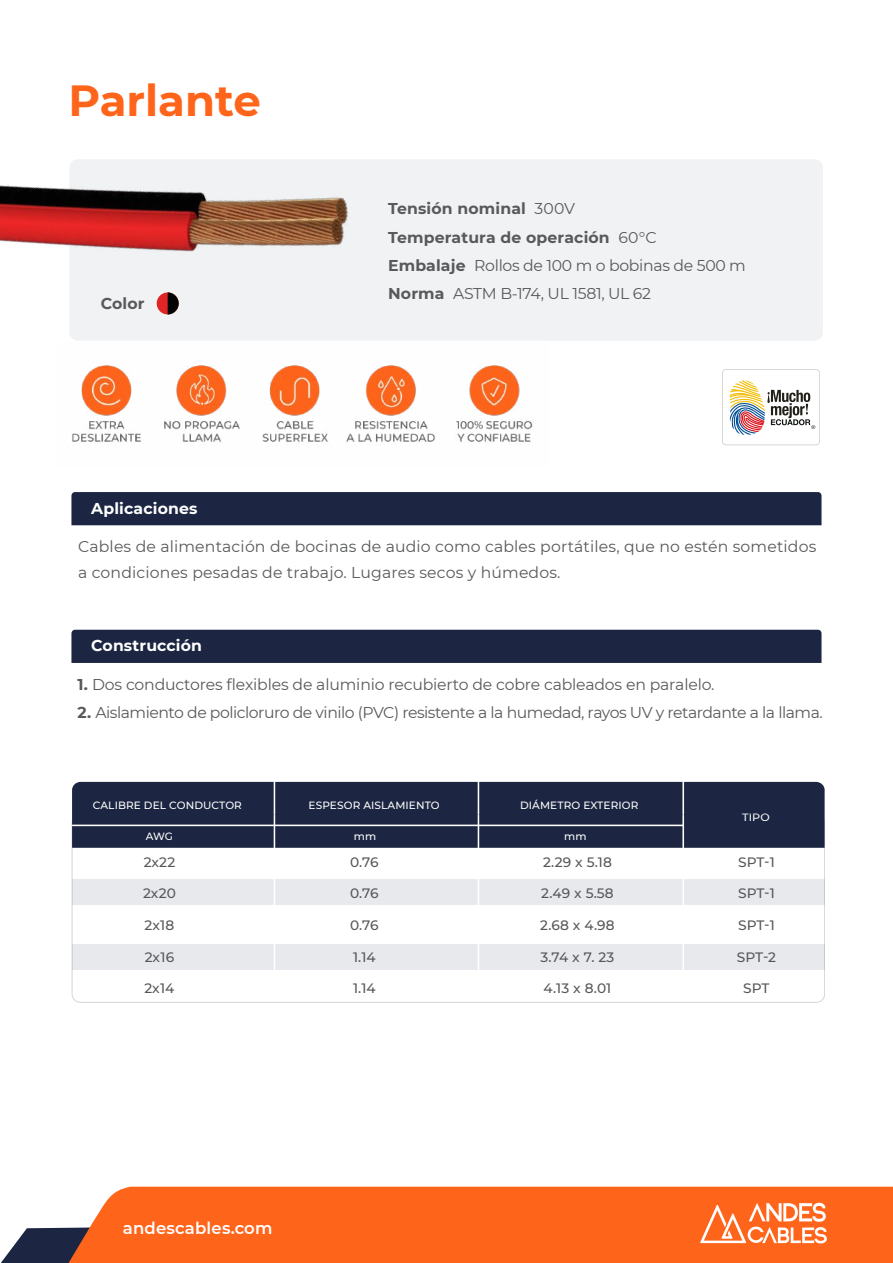
<style>
.page{position:relative;width:893px;height:1263px;background:#fff}
.page>*{position:absolute;margin:0;border:0;box-sizing:border-box;transform-origin:0 0}
.t1{font:700 43.5px "Montserrat";color:#ff641b}
.t2{font:600 16.5px "Montserrat";letter-spacing:.01em;color:#fff}
.t3{font:15.6px/28.3px "Montserrat";letter-spacing:-.01em;color:#58595b}
.t4{font:15.6px/25.3px "Montserrat";letter-spacing:.01em;color:#58595b}
.t5{font:15.6px "Montserrat";letter-spacing:-.03em;color:#58595b}
.t6{font:700 15.6px "Montserrat";letter-spacing:.01em;color:#fff}
.t7{font:700 15.6px "Montserrat";letter-spacing:.01em;color:#58595b}
.t8{font:500 13.65px "Montserrat";letter-spacing:.01em;color:#565759}
.t9{font:500 10.5px "Montserrat";letter-spacing:.01em;color:#fff}
.t10{font:500 10.5px "Montserrat";letter-spacing:.01em;color:#fff;scale:1.06 1}
.s1{font-weight:700}
</style>
<div class="page">
<svg style="left:1px;top:1227px;width:67px;height:36px"></svg>
<div style="left:68px;top:1187px;width:825px;height:76px;background:#ff641b"></div>
<svg style="left:700px;top:1203px;width:127px;height:40px"></svg>
<div style="left:71px;top:492px;width:750px;height:33px;background:#1c2642"></div>
<div style="left:71px;top:630px;width:750px;height:33px;background:#1c2642"></div>
<div style="left:69px;top:159px;width:754px;height:182px;background:#f1f2f3;border-radius:8px"></div>
<img style="left:0;top:159px;width:348px;height:144px">
<div style="left:157px;top:292px;width:22px;height:22px;background:#e02526;border-radius:50%"></div>
<svg style="left:168px;top:292px;width:11px;height:22px"></svg>
<div style="left:72px;top:782px;width:753px;height:66px;background:#1c2642"></div>
<div style="left:72px;top:879px;width:752px;height:26px;background:#e8e9ec"></div>
<div style="left:72px;top:944px;width:752px;height:25px;background:#e8e9ec"></div>
<hr style="left:274px;top:780px;width:1px;height:226px;background:#fff">
<hr style="left:478px;top:780px;width:1px;height:226px;background:#fff">
<hr style="left:682px;top:780px;width:2px;height:225px;background:#fff">
<hr style="left:72px;top:825px;width:611px;height:1px;background:#fff">
<div style="left:72px;top:814px;width:753px;height:188px;border:1px solid #1c2642;border-radius:8px"></div>
<svg style="left:722px;top:369px;width:98px;height:76px"></svg>
<img style="left:72px;top:365px;width:462px;height:78px">
<h1 class="t1" style="left:69px;top:70px;width:194px">Parlante</h1>
<p class="t7" style="left:101px;top:292px;width:45px">Color</p>
<p class="t6" style="left:91px;top:497px;width:108px">Aplicaciones</p>
<p class="t3" style="left:388px;top:194px;width:359px"><span class="s1">Tensión nominal</span> 300V<br><span class="s1">Temperatura de operación</span> 60°C<br><span class="s1">Embalaje</span> Rollos de 100 m o bobinas de 500 m<br><span class="s1">Norma</span> ASTM B-174, UL 1581, UL 62</p>
<p class="t4" style="left:78px;top:533px;width:740px">Cables de alimentación de bocinas de audio como cables portátiles, que no estén sometidos a condiciones pesadas de trabajo. Lugares secos y húmedos.</p>
<p class="t6" style="left:91px;top:634px;width:112px">Construcción</p>
<p class="t3" style="left:78px;top:670px;width:638px"><span class="s1">1.</span> Dos conductores flexibles de aluminio recubierto de cobre cableados en paralelo.</p>
<p class="t5" style="left:78px;top:702px;width:747px"><span class="s1">2.</span> Aislamiento de policloruro de vinilo (PVC) resistente a la humedad, rayos UV y retardante a la llama.</p>
<p class="t9" style="left:93px;top:797px;width:150px">CALIBRE DEL CONDUCTOR</p>
<p class="t9" style="left:309px;top:797px;width:133px">ESPESOR AISLAMIENTO</p>
<p class="t9" style="left:520px;top:798px;width:120px">DIÁMETRO EXTERIOR</p>
<p class="t9" style="left:146px;top:829px;width:29px">AWG</p>
<p class="t8" style="left:144px;top:852px;width:33px">2x22</p>
<p class="t8" style="left:143px;top:884px;width:34px">2x20</p>
<p class="t8" style="left:145px;top:916px;width:31px">2x18</p>
<p class="t8" style="left:145px;top:947px;width:31px">2x16</p>
<p class="t8" style="left:144px;top:979px;width:32px">2x14</p>
<p class="t9" style="left:354px;top:829px;width:24px">mm</p>
<p class="t9" style="left:564px;top:829px;width:24px">mm</p>
<p class="t8" style="left:350px;top:852px;width:30px">0.76</p>
<p class="t8" style="left:350px;top:884px;width:30px">0.76</p>
<p class="t8" style="left:350px;top:916px;width:30px">0.76</p>
<p class="t8" style="left:353px;top:947px;width:24px">1.14</p>
<p class="t8" style="left:353px;top:979px;width:24px">1.14</p>
<p class="t8" style="left:543px;top:852px;width:70px">2.29 x 5.18</p>
<p class="t8" style="left:541px;top:884px;width:74px">2.49 x 5.58</p>
<p class="t8" style="left:540px;top:916px;width:76px">2.68 x 4.98</p>
<p class="t8" style="left:541px;top:947px;width:75px">3.74 x 7. 23</p>
<p class="t8" style="left:544px;top:979px;width:69px">4.13 x 8.01</p>
<p class="t2" style="left:123px;top:1216px;width:151px">andescables.com</p>
<p class="t10" style="left:742px;top:810px;width:28px">TIPO</p>
<p class="t8" style="left:738px;top:852px;width:38px">SPT-1</p>
<p class="t8" style="left:738px;top:884px;width:38px">SPT-1</p>
<p class="t8" style="left:738px;top:916px;width:38px">SPT-1</p>
<p class="t8" style="left:737px;top:947px;width:41px">SPT-2</p>
<p class="t8" style="left:743px;top:979px;width:28px">SPT</p>
</div>
